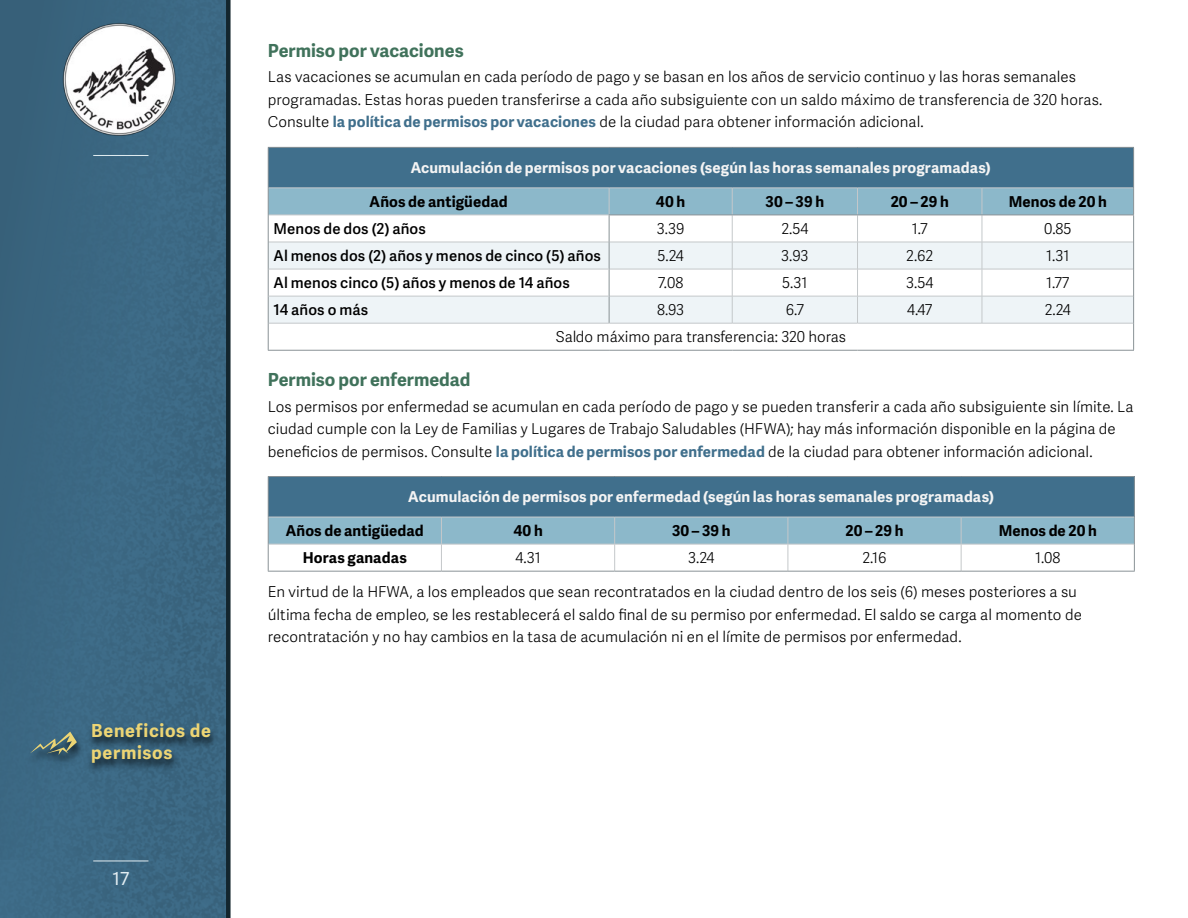
<style>
.page{position:relative;width:1188px;height:918px;background:#fff}
.page>*{position:absolute;margin:0;border:0;box-sizing:border-box;transform-origin:0 0}
.t1{font:700 18px "Adelle Sans EXT";color:#40725b}
.t2{font:700 18px/21.6px "Adelle Sans EXT";letter-spacing:.04em;color:#edd574}
.t3{font:18px "Adelle Sans EXT";color:#e2edf2}
.plan_table_p{font:300 15px/22.5px "Adelle Sans EXT";letter-spacing:.005em;color:#000}
.plan_table_h2{font:700 15px "Adelle Sans EXT";letter-spacing:.005em;color:#f4f4f4}
.plan_table_left_column{font:600 15px "Adelle Sans EXT";letter-spacing:.005em;color:#000}
.plan_table_h4{font:700 15px "Adelle Sans EXT";letter-spacing:.005em;color:#000}
.plan_table_left_column_centered{font:700 15px "Adelle Sans EXT";letter-spacing:.005em;color:#000}
.s1{font-weight:700;color:#406f8c}
</style>
<div class="page">
<div style="left:1px;top:0;width:225px;height:918px;background:#3c6883"></div>
<div style="left:1px;top:0;width:188px;height:860px;background:#3b6782"></div>
<div style="left:226px;top:0;width:5px;height:918px;background:#13252d"></div>
<img style="left:63px;top:23px;width:113px;height:113px">
<hr style="left:93px;top:861px;width:55px;height:1px;background:#e2edf2">
<hr style="left:93px;top:155px;width:55px;height:1px;background:#e2edf2">
<div style="left:268px;top:147px;width:866px;height:41px;background:#406f8c"></div>
<hr style="left:268px;top:147px;width:341px;height:1px;background:#899296">
<hr style="left:268px;top:148px;width:1px;height:40px;background:#899296">
<hr style="left:609px;top:147px;width:123px;height:1px;background:#899296">
<hr style="left:732px;top:147px;width:126px;height:1px;background:#899296">
<hr style="left:858px;top:147px;width:124px;height:1px;background:#899296">
<hr style="left:982px;top:147px;width:152px;height:1px;background:#899296">
<hr style="left:1133px;top:148px;width:1px;height:40px;background:#899296">
<svg style="left:268px;top:188px;width:866px;height:162px"></svg>
<hr style="left:268px;top:350px;width:341px;height:1px;background:#899296">
<hr style="left:609px;top:350px;width:123px;height:1px;background:#899296">
<hr style="left:732px;top:350px;width:126px;height:1px;background:#899296">
<hr style="left:858px;top:350px;width:124px;height:1px;background:#899296">
<hr style="left:982px;top:350px;width:152px;height:1px;background:#899296">
<div style="left:268px;top:477px;width:866px;height:40px;background:#406f8c"></div>
<hr style="left:268px;top:476px;width:173px;height:1px;background:#899296">
<hr style="left:268px;top:477px;width:1px;height:40px;background:#899296">
<hr style="left:441px;top:476px;width:174px;height:1px;background:#899296">
<hr style="left:615px;top:476px;width:173px;height:1px;background:#899296">
<hr style="left:788px;top:476px;width:173px;height:1px;background:#899296">
<hr style="left:961px;top:476px;width:174px;height:1px;background:#899296">
<hr style="left:1134px;top:477px;width:1px;height:40px;background:#899296">
<svg style="left:268px;top:517px;width:867px;height:54px"></svg>
<hr style="left:268px;top:571px;width:173px;height:1px;background:#899296">
<hr style="left:441px;top:571px;width:174px;height:1px;background:#899296">
<hr style="left:615px;top:571px;width:173px;height:1px;background:#899296">
<hr style="left:788px;top:571px;width:173px;height:1px;background:#899296">
<hr style="left:961px;top:571px;width:174px;height:1px;background:#899296">
<div style="left:87px;top:722px;width:132px;height:54px;background:#000;opacity:.75"></div>
<div style="left:26px;top:732px;width:59px;height:35px;background:#000;opacity:.75"></div>
<svg style="left:30px;top:732px;width:47px;height:23px"></svg>
<p class="t2" style="left:91px;top:718px;width:121px">Beneficios de permisos</p>
<p class="t3" style="left:112px;top:865px;width:18px">17</p>
<h3 class="t1" style="left:268px;top:36px;width:197px">Permiso por vacaciones</h3>
<p class="plan_table_p" style="left:268px;top:65px;width:836px">Las vacaciones se acumulan en cada período de pago y se basan en los años de servicio continuo y las horas semanales programadas. Estas horas pueden transferirse a cada año subsiguiente con un saldo máximo de transferencia de 320 horas.<br>Consulte <span class="s1">la política de permisos por vacaciones</span> de la ciudad para obtener información adicional.</p>
<h3 class="plan_table_h2" style="left:411px;top:155px;width:582px">Acumulación de permisos por vacaciones (según las horas semanales programadas)</h3>
<h4 class="plan_table_h4" style="left:370px;top:189px;width:140px">Años de antigüedad</h4>
<h4 class="plan_table_h4" style="left:656px;top:189px;width:31px">40 h</h4>
<h4 class="plan_table_h4" style="left:766px;top:189px;width:60px">30 – 39 h</h4>
<h4 class="plan_table_h4" style="left:891px;top:189px;width:60px">20 – 29 h</h4>
<h4 class="plan_table_h4" style="left:1009px;top:189px;width:100px">Menos de 20 h</h4>
<p class="plan_table_left_column" style="left:274px;top:217px;width:154px">Menos de dos (2) años</p>
<p class="plan_table_p" style="left:657px;top:216px;width:29px">3.39</p>
<p class="plan_table_p" style="left:781px;top:216px;width:28px">2.54</p>
<p class="plan_table_p" style="left:912px;top:216px;width:17px">1.7</p>
<p class="plan_table_p" style="left:1044px;top:216px;width:29px">0.85</p>
<p class="plan_table_left_column" style="left:274px;top:244px;width:329px">Al menos dos (2) años y menos de cinco (5) años</p>
<p class="plan_table_p" style="left:657px;top:243px;width:28px">5.24</p>
<p class="plan_table_p" style="left:781px;top:243px;width:29px">3.93</p>
<p class="plan_table_p" style="left:906px;top:243px;width:28px">2.62</p>
<p class="plan_table_p" style="left:1046px;top:243px;width:25px">1.31</p>
<p class="plan_table_left_column" style="left:274px;top:271px;width:298px">Al menos cinco (5) años y menos de 14 años</p>
<p class="plan_table_p" style="left:658px;top:270px;width:27px">7.08</p>
<p class="plan_table_p" style="left:782px;top:270px;width:27px">5.31</p>
<p class="plan_table_p" style="left:906px;top:270px;width:29px">3.54</p>
<p class="plan_table_p" style="left:1046px;top:270px;width:25px">1.77</p>
<p class="plan_table_left_column" style="left:274px;top:298px;width:96px">14 años o más</p>
<p class="plan_table_p" style="left:657px;top:298px;width:29px">8.93</p>
<p class="plan_table_p" style="left:786px;top:298px;width:20px">6.7</p>
<p class="plan_table_p" style="left:907px;top:298px;width:27px">4.47</p>
<p class="plan_table_p" style="left:1045px;top:298px;width:28px">2.24</p>
<p class="plan_table_p" style="left:556px;top:325px;width:292px">Saldo máximo para transferencia: 320 horas</p>
<h3 class="t1" style="left:268px;top:365px;width:204px">Permiso por enfermedad</h3>
<p class="plan_table_p" style="left:268px;top:394px;width:867px">Los permisos por enfermedad se acumulan en cada período de pago y se pueden transferir a cada año subsiguiente sin límite. La ciudad cumple con la Ley de Familias y Lugares de Trabajo Saludables (HFWA); hay más información disponible en la página de beneficios de permisos. Consulte <span class="s1">la política de permisos por enfermedad</span> de la ciudad para obtener información adicional.</p>
<h3 class="plan_table_h2" style="left:408px;top:485px;width:588px">Acumulación de permisos por enfermedad (según las horas semanales programadas)</h3>
<h4 class="plan_table_h4" style="left:286px;top:518px;width:140px">Años de antigüedad</h4>
<h4 class="plan_table_h4" style="left:513px;top:518px;width:31px">40 h</h4>
<h4 class="plan_table_h4" style="left:672px;top:518px;width:60px">30 – 39 h</h4>
<h4 class="plan_table_h4" style="left:846px;top:518px;width:60px">20 – 29 h</h4>
<h4 class="plan_table_h4" style="left:999px;top:518px;width:100px">Menos de 20 h</h4>
<p class="plan_table_left_column_centered" style="left:303px;top:545px;width:106px">Horas ganadas</p>
<p class="plan_table_p" style="left:515px;top:546px;width:27px">4.31</p>
<p class="plan_table_p" style="left:688px;top:546px;width:28px">3.24</p>
<p class="plan_table_p" style="left:862px;top:546px;width:26px">2.16</p>
<p class="plan_table_p" style="left:1035px;top:546px;width:27px">1.08</p>
<p class="plan_table_p" style="left:268px;top:580px;width:816px">En virtud de la HFWA, a los empleados que sean recontratados en la ciudad dentro de los seis (6) meses posteriores a su última fecha de empleo, se les restablecerá el saldo final de su permiso por enfermedad. El saldo se carga al momento de recontratación y no hay cambios en la tasa de acumulación ni en el límite de permisos por enfermedad.</p>
</div>
